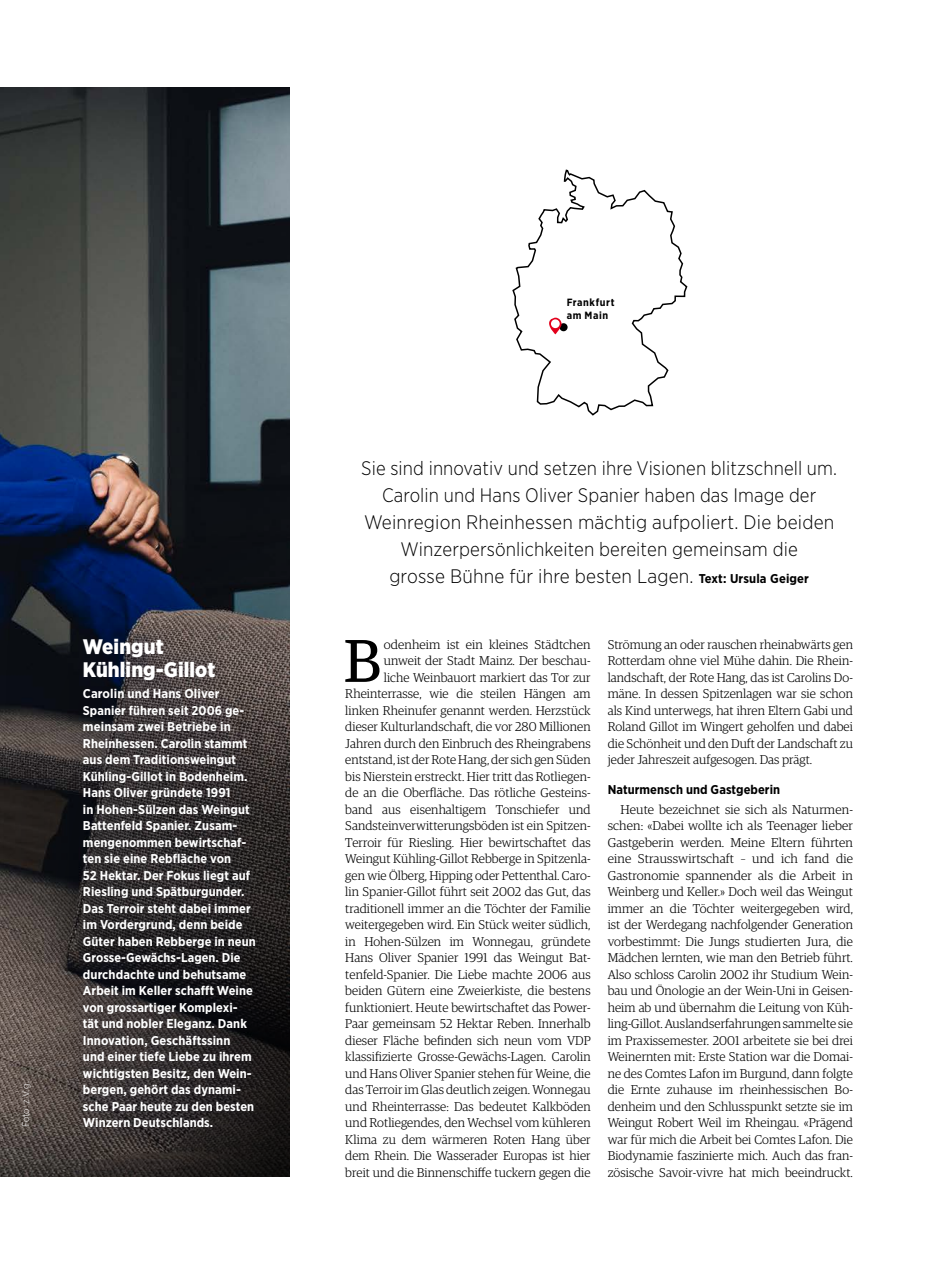
<style>
.page{position:relative;width:936px;height:1263px;background:#fff}
.page>*{position:absolute;margin:0;border:0;box-sizing:border-box;transform-origin:0 0}
.t1{font:60.3px "Guardian Egyp";color:#000}
.t2{font:900 21px/22.5px "Gotham Narrow";letter-spacing:.005em;color:#fff}
.t3{font:300 19.5px/27px "Gotham Narrow";letter-spacing:.005em;color:#000;text-align:center}
.t4{font:300 12.75px/16.5px "Guardian Egyp";letter-spacing:.005em;color:#000;text-align:justify}
.t5{font:700 12.75px/16.5px "Gotham Narrow";letter-spacing:.005em;color:#fff}
.t6{font:700 12.75px "Gotham Narrow";letter-spacing:.005em;color:#000}
.t7{font:700 10.5px/12.6px "Gotham Narrow";letter-spacing:.055em;color:#000}
.t8{font:300 9.75px "Gotham Narrow";color:#fff}
.s1{font-weight:700;font-size:12.75px}
</style>
<div class="page">
<img style="left:0;top:88px;width:289px;height:386px">
<svg style="left:0;top:474px;width:289px;height:703px;background:#2e2e37"></svg>
<div style="left:65px;top:621px;width:208px;height:525px;background:#000928;opacity:.45"></div>
<svg style="left:512px;top:169px;width:176px;height:247px"></svg>
<div style="left:559px;top:323px;width:8px;height:8px;background:#000;border-radius:50%"></div>
<svg style="left:549px;top:318px;width:12px;height:16px"></svg>
<div style="left:551px;top:319px;width:8px;height:9px;background:#fff;border-radius:50%"></div>
<p class="t8" style="left:20px;top:1127px;width:48px;rotate:-90deg">Foto: z.V.g.</p>
<h2 class="t2" style="left:83px;top:635px;width:134px">Weingut<br>Kühling-Gillot</h2>
<p class="t5" style="left:83px;top:685px;width:174px">Carolin und Hans Oliver<br>Spanier führen seit 2006 ge&shy;meinsam zwei Betriebe in<br>Rheinhessen. Carolin stammt aus dem Traditionsweingut<br>Kühling-Gillot in Bodenheim.<br>Hans Oliver gründete 1991<br>in Hohen-Sülzen das Weingut<br>Battenfeld Spanier. Zusam&shy;mengenommen bewirtschaf&shy;ten sie eine Rebfläche von<br>52 Hektar. Der Fokus liegt auf<br>Riesling und Spätburgunder.<br>Das Terroir steht dabei immer im Vordergrund, denn beide<br>Güter haben Rebberge in neun<br>Grosse-Gewächs-Lagen. Die durchdachte und behutsame<br>Arbeit im Keller schafft Weine von grossartiger Komplexi&shy;tät und nobler Eleganz. Dank<br>Innovation, Geschäftssinn<br>und einer tiefe Liebe zu ihrem wichtigsten Besitz, den Wein&shy;bergen, gehört das dynami&shy;sche Paar heute zu den besten<br>Winzern Deutschlands.</p>
<p class="t7" style="left:566px;top:296px;width:49px">Frankfurt am Main</p>
<p class="t3" style="left:361px;top:454px;width:477px">Sie sind innovativ und setzen ihre Visionen blitzschnell um.<br>Carolin und Hans Oliver Spanier haben das Image der Weinregion Rheinhessen mächtig aufpoliert. Die beiden Winzerpersönlichkeiten bereiten gemeinsam die<br>grosse Bühne für ihre besten Lagen. <span class="s1">Text: Ursula Geiger</span></p>
<p class="t4" style="left:345px;top:635px;width:247px;text-align:right">odenheim ist ein kleines Städtchen unweit der Stadt Mainz. Der beschau-<br>liche Weinbauort markiert das Tor zur Rheinterrasse, wie die steilen Hängen am linken Rheinufer genannt werden. Herzstück dieser Kulturlandschaft, die vor 280 Millionen Jahren durch den Einbruch des Rheingrabens entstand, ist der Rote Hang, der sich gen Süden bis Nierstein erstreckt. Hier tritt das Rotliegen&shy;de an die Oberfläche. Das rötliche Gesteins&shy;band aus eisenhaltigem Tonschiefer und Sandsteinverwitterungsböden ist ein Spitzen-Terroir für Riesling. Hier bewirtschaftet das Weingut Kühling-Gillot Rebberge in Spitzenla&shy;gen wie Ölberg, Hipping oder Pettenthal. Caro&shy;lin Spanier-Gillot führt seit 2002 das Gut, das traditionell immer an die Töchter der Familie weitergegeben wird. Ein Stück weiter südlich, in Hohen-Sülzen im Wonnegau, gründete Hans Oliver Spanier 1991 das Weingut Bat&shy;tenfeld-Spanier. Die Liebe machte 2006 aus beiden Gütern eine Zweierkiste, die bestens funktioniert. Heute bewirtschaftet das Power-Paar gemeinsam 52 Hektar Reben. Innerhalb dieser Fläche befinden sich neun vom VDP klassifizierte Grosse-Gewächs-Lagen. Carolin und Hans Oliver Spanier stehen für Weine, die das Terroir im Glas deutlich zeigen. Wonnegau und Rheinterrasse: Das bedeutet Kalkböden und Rotliegendes, den Wechsel vom kühleren Klima zu dem wärmeren Roten Hang über dem Rhein. Die Wasserader Europas ist hier breit und die Binnenschiffe tuckern gegen die</p>
<p class="t4" style="left:607px;top:635px;width:247px">Strömung an oder rauschen rheinabwärts gen Rotterdam ohne viel Mühe dahin. Die Rhein&shy;landschaft, der Rote Hang, das ist Carolins Do&shy;mäne. In dessen Spitzenlagen war sie schon als Kind unterwegs, hat ihren Eltern Gabi und Roland Gillot im Wingert geholfen und dabei die Schönheit und den Duft der Landschaft zu jeder Jahreszeit aufgesogen. Das prägt.</p>
<h1 class="t1" style="left:344px;top:620px;width:38px">B</h1>
<p class="t6" style="left:607px;top:782px;width:174px">Naturmensch und Gastgeberin</p>
<p class="t4" style="left:607px;top:800px;width:247px;text-indent:13px">Heute bezeichnet sie sich als Naturmen&shy;schen: «Dabei wollte ich als Teenager lieber Gastgeberin werden. Meine Eltern führten eine Strausswirtschaft – und ich fand die Gastronomie spannender als die Arbeit in Weinberg und Keller.» Doch weil das Weingut immer an die Töchter weitergegeben wird, ist der Werdegang nachfolgender Generation vorbestimmt: Die Jungs studierten Jura, die Mädchen lernten, wie man den Betrieb führt.<br>Also schloss Carolin 2002 ihr Studium Wein&shy;bau und Önologie an der Wein-Uni in Geisen&shy;heim ab und übernahm die Leitung von Küh&shy;ling-Gillot. Auslandserfahrungen sammelte sie im Praxissemester. 2001 arbeitete sie bei drei Weinernten mit: Erste Station war die Domai&shy;ne des Comtes Lafon im Burgund, dann folgte die Ernte zuhause im rheinhessischen Bo&shy;denheim und den Schlusspunkt setzte sie im Weingut Robert Weil im Rheingau. «Prägend war für mich die Arbeit bei Comtes Lafon. Die Biodynamie faszinierte mich. Auch das fran&shy;zösische Savoir-vivre hat mich beeindruckt.</p>
</div>
